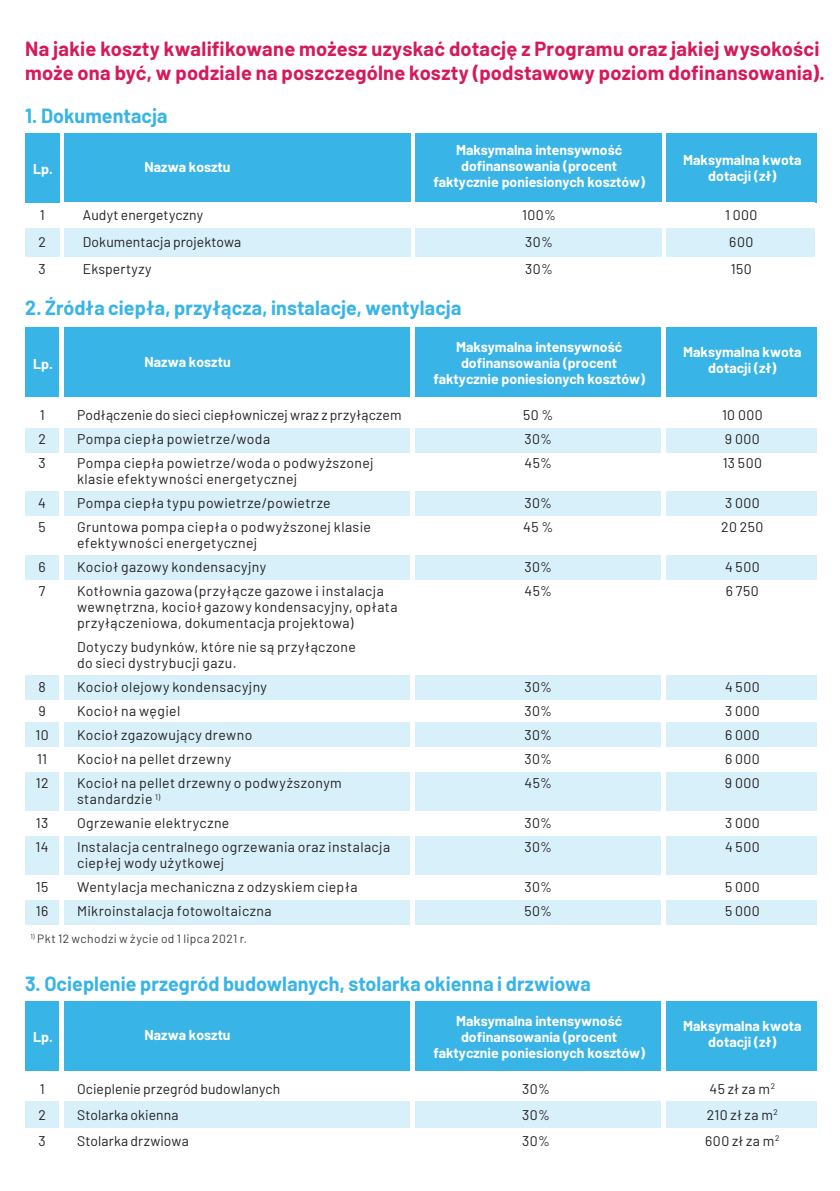
<style>
.page{position:relative;width:840px;height:1191px;background:#fff}
.page>*{position:absolute;margin:0;border:0;box-sizing:border-box;transform-origin:0 0}
.t1{font:700 20px/24px "Barlow";letter-spacing:.01em;color:#d51a5c}
.t2{font:700 20px "Barlow";letter-spacing:.005em;color:#39b4e7}
.t3{font:14px/24px "Barlow";letter-spacing:.025em;color:#231f20}
.t4{font:700 14px/16px "Barlow";color:#fff;text-align:center}
.t5{font:14px/26.4px "Barlow";letter-spacing:.005em;color:#231f20}
.t6{font:12px "Barlow";letter-spacing:.03em;color:#3e3e3f}
</style>
<div class="page">
<div style="left:64px;top:133px;width:346px;height:70px;background:#39b4e7"></div>
<div style="left:415px;top:133px;width:246px;height:70px;background:#39b4e7"></div>
<div style="left:665px;top:133px;width:151px;height:70px;background:#39b4e7"></div>
<div style="left:64px;top:229px;width:346px;height:28px;background:#d8f0fa"></div>
<div style="left:25px;top:229px;width:34px;height:28px;background:#d8f0fa"></div>
<div style="left:415px;top:229px;width:246px;height:28px;background:#d8f0fa"></div>
<div style="left:665px;top:229px;width:149px;height:28px;background:#d8f0fa"></div>
<div style="left:25px;top:133px;width:34px;height:70px;background:#39b4e7"></div>
<div style="left:64px;top:328px;width:346px;height:69px;background:#39b4e7"></div>
<div style="left:415px;top:328px;width:246px;height:69px;background:#39b4e7"></div>
<div style="left:665px;top:328px;width:151px;height:69px;background:#39b4e7"></div>
<div style="left:25px;top:428px;width:791px;height:24px;background:#d8f0fa"></div>
<div style="left:25px;top:492px;width:791px;height:24px;background:#d8f0fa"></div>
<div style="left:25px;top:555px;width:791px;height:25px;background:#d8f0fa"></div>
<div style="left:25px;top:675px;width:791px;height:24px;background:#d8f0fa"></div>
<div style="left:25px;top:722px;width:791px;height:25px;background:#d8f0fa"></div>
<div style="left:25px;top:900px;width:791px;height:24px;background:#d8f0fa"></div>
<div style="left:25px;top:772px;width:791px;height:39px;background:#d8f0fa"></div>
<div style="left:25px;top:836px;width:791px;height:38px;background:#d8f0fa"></div>
<div style="left:25px;top:328px;width:34px;height:69px;background:#39b4e7"></div>
<div style="left:59px;top:325px;width:5px;height:601px;background:#fff"></div>
<div style="left:410px;top:327px;width:5px;height:600px;background:#fff"></div>
<hr style="left:661px;top:327px;width:4px;height:600px;background:#fff">
<div style="left:64px;top:1001px;width:346px;height:69px;background:#39b4e7"></div>
<div style="left:415px;top:1001px;width:246px;height:69px;background:#39b4e7"></div>
<div style="left:665px;top:1001px;width:151px;height:69px;background:#39b4e7"></div>
<div style="left:25px;top:1101px;width:791px;height:26px;background:#d8f0fa"></div>
<div style="left:25px;top:1001px;width:34px;height:69px;background:#39b4e7"></div>
<div style="left:59px;top:998px;width:5px;height:155px;background:#fff"></div>
<div style="left:410px;top:999px;width:5px;height:154px;background:#fff"></div>
<hr style="left:661px;top:999px;width:4px;height:154px;background:#fff">
<h1 class="t1" style="left:25px;top:35px;width:800px">Na jakie koszty kwalifikowane możesz uzyskać dotację z Programu oraz jakiej wysokości może ona być, w podziale na poszczególne koszty (podstawowy poziom dofinansowania).</h1>
<h1 class="t2" style="left:25px;top:101px;width:144px">1. Dokumentacja</h1>
<p class="t4" style="left:33px;top:160px;width:21px">Lp.</p>
<p class="t4" style="left:144px;top:158px;width:87px">Nazwa kosztu</p>
<p class="t5" style="left:83px;top:201px;width:160px">Audyt energetyczny<br>Dokumentacja projektowa</p>
<p class="t4" style="left:433px;top:141px;width:213px">Maksymalna intensywność dofinansowania (procent faktycznie poniesionych kosztów)</p>
<p class="t4" style="left:682px;top:151px;width:120px">Maksymalna kwota dotacji (zł)</p>
<p class="t3" style="left:38px;top:201px;width:9px;line-height:26.4px">1<br>2</p>
<p class="t3" style="left:522px;top:202px;width:35px">100%</p>
<p class="t3" style="left:724px;top:202px;width:34px">1 000</p>
<p class="t3" style="left:525px;top:228px;width:29px">30%</p>
<p class="t3" style="left:728px;top:228px;width:26px">600</p>
<p class="t3" style="left:39px;top:256px;width:9px">3</p>
<p class="t3" style="left:83px;top:256px;width:70px">Ekspertyzy</p>
<p class="t3" style="left:525px;top:256px;width:29px">30%</p>
<p class="t3" style="left:730px;top:256px;width:22px">150</p>
<h1 class="t2" style="left:25px;top:293px;width:437px">2. Źródła ciepła, przyłącza, instalacje, wentylacja</h1>
<p class="t4" style="left:33px;top:354px;width:21px">Lp.</p>
<p class="t3" style="left:38px;top:402px;width:9px;text-align:justify">1<br>2<br>3</p>
<p class="t3" style="left:38px;top:490px;width:9px">4<br>5</p>
<p class="t3" style="left:39px;top:554px;width:9px">6<br>7</p>
<p class="t3" style="left:36px;top:674px;width:15px">8<br>9<br>10<br>11<br>12</p>
<p class="t3" style="left:36px;top:810px;width:15px">13<br>14</p>
<p class="t3" style="left:36px;top:874px;width:14px">15<br>16</p>
<p class="t4" style="left:433px;top:338px;width:213px">Maksymalna intensywność dofinansowania (procent faktycznie poniesionych kosztów)</p>
<p class="t4" style="left:144px;top:352px;width:87px">Nazwa kosztu</p>
<p class="t4" style="left:682px;top:343px;width:120px">Maksymalna kwota dotacji (zł)</p>
<p class="t3" style="left:77px;top:402px;width:326px">Podłączenie do sieci ciepłowniczej wraz z przyłączem<br>Pompa ciepła powietrze/woda<br>Pompa ciepła powietrze/woda o podwyższonej</p>
<p class="t3" style="left:77px;top:466px;width:295px">klasie efektywności energetycznej<br>Pompa ciepła typu powietrze/powietrze<br>Gruntowa pompa ciepła o podwyższonej klasie</p>
<p class="t3" style="left:77px;top:530px;width:308px">efektywności energetycznej<br>Kocioł gazowy kondensacyjny<br>Kotłownia gazowa (przyłącze gazowe i instalacja</p>
<p class="t3" style="left:77px;top:598px;width:322px;line-height:16px">wewnętrzna, kocioł gazowy kondensacyjny, opłata przyłączeniowa, dokumentacja projektowa)</p>
<p class="t3" style="left:77px;top:638px;width:280px;line-height:16px">Dotyczy budynków, które nie są przyłączone do sieci dystrybucji gazu.</p>
<p class="t3" style="left:77px;top:674px;width:266px">Kocioł olejowy kondensacyjny<br>Kocioł na węgiel<br>Kocioł zgazowujący drewno<br>Kocioł na pellet drzewny<br>Kocioł na pellet drzewny o podwyższonym</p>
<p class="t3" style="left:77px;top:786px;width:314px">standardzie <sup>1)<br></sup>Ogrzewanie elektryczne<br>Instalacja centralnego ogrzewania oraz instalacja</p>
<p class="t3" style="left:77px;top:850px;width:282px">ciepłej wody użytkowej<br>Wentylacja mechaniczna z odzyskiem ciepła<br>Mikroinstalacja fotowoltaiczna</p>
<p class="t3" style="left:523px;top:402px;width:32px;text-align:justify">50 % 30% 45%</p>
<p class="t3" style="left:523px;top:490px;width:32px">30%<br>45 %</p>
<p class="t3" style="left:524px;top:554px;width:29px">30%<br>45%</p>
<p class="t3" style="left:524px;top:674px;width:29px;text-align:justify">30% 30% 30% 30% 45%</p>
<p class="t3" style="left:524px;top:810px;width:29px">30%<br>30%</p>
<p class="t3" style="left:524px;top:874px;width:29px">30%<br>50%</p>
<p class="t3" style="left:721px;top:402px;width:42px">10 000<br>9 000<br>13 500</p>
<p class="t3" style="left:720px;top:490px;width:44px">3 000<br>20 250</p>
<p class="t3" style="left:724px;top:554px;width:36px">4 500<br>6 750</p>
<p class="t3" style="left:724px;top:674px;width:36px;text-align:justify">4 500<br>3 000<br>6 000<br>6 000<br>9 000</p>
<p class="t3" style="left:724px;top:810px;width:36px">3 000<br>4 500</p>
<p class="t3" style="left:724px;top:874px;width:36px">5 000<br>5 000</p>
<p class="t6" style="left:30px;top:929px;width:218px"><sup>1)</sup> Pkt 12 wchodzi w życie od 1 lipca 2021 r.</p>
<h1 class="t2" style="left:25px;top:969px;width:566px">3. Ocieplenie przegród budowlanych, stolarka okienna i drzwiowa</h1>
<p class="t4" style="left:33px;top:1028px;width:21px">Lp.</p>
<p class="t3" style="left:38px;top:1074px;width:9px;line-height:26px;text-align:justify">1<br>2<br>3</p>
<p class="t4" style="left:433px;top:1011px;width:213px">Maksymalna intensywność dofinansowania (procent faktycznie poniesionych kosztów)</p>
<p class="t4" style="left:144px;top:1026px;width:87px">Nazwa kosztu</p>
<p class="t4" style="left:682px;top:1016px;width:120px">Maksymalna kwota dotacji (zł)</p>
<p class="t3" style="left:77px;top:1074px;width:205px;line-height:26px">Ocieplenie przegród budowlanych<br>Stolarka okienna<br>Stolarka drzwiowa</p>
<p class="t3" style="left:522px;top:1074px;width:29px;line-height:26px;text-align:justify">30% 30% 30%</p>
<p class="t3" style="left:704px;top:1074px;width:76px;line-height:26px;text-align:center">45 zł za m<sup>2<br></sup>210 zł za m<sup>2<br></sup>600 zł za m<sup>2</sup></p>
</div>
